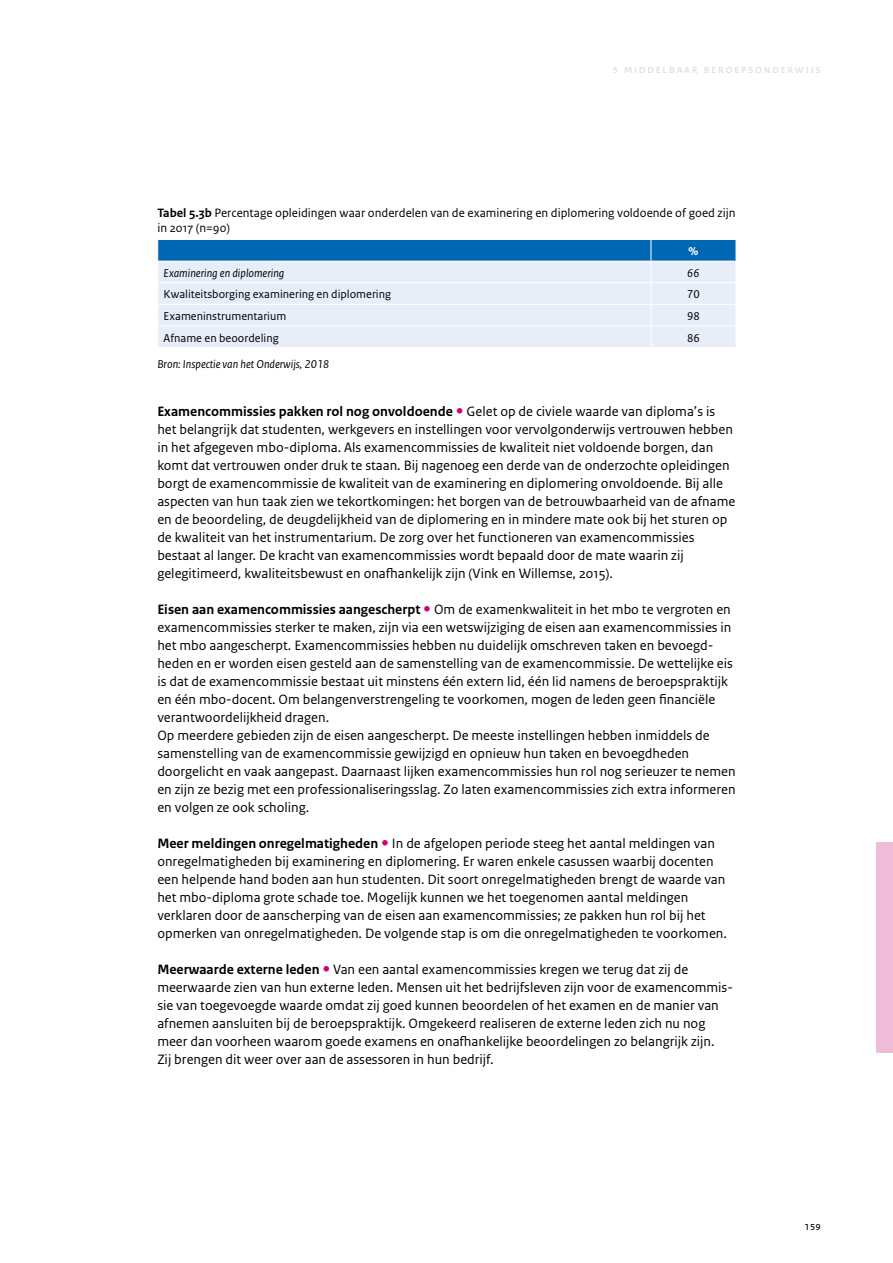
<style>
.page{position:relative;width:893px;height:1263px;background:#fff}
.page>*{position:absolute;margin:0;border:0;box-sizing:border-box;transform-origin:0 0}
._10_RO_Broodtekst__B{font:14.25px/18px "Rijksoverheid Sans Text";color:#000}
._10_RO_Broodtekst{font:14.25px/18px "Rijksoverheid Sans Text";color:#000}
._05_RO_Tabel_figuur{font:12.75px/15.3px "Rijksoverheid Sans Text";color:#000}
.Tabel_Broodtekst_lin{font:12px "Rijksoverheid Sans Text";color:#000}
.Bronvermelding{font:italic 12px "Rijksoverheid Sans Text";color:#000}
.t1{font:12px "Rijksoverheid Sans Text";letter-spacing:.15em;color:#d9dada}
.Tabel_Broodtekst_lin-2{font:italic 12px "Rijksoverheid Sans Text";color:#000}
.Tabel_Broodtekst{font:12px "Rijksoverheid Sans Text";color:#000}
.Tabel_Broodtekst-2{font:italic 12px "Rijksoverheid Sans Text";color:#000}
.Tabel_Kop{font:700 12px "Rijksoverheid Sans Text";color:#fff}
.s1{font-weight:700}
</style>
<div class="page">
<div style="left:876px;top:842px;width:17px;height:210px;background:#eebbd8"></div>
<svg style="left:157px;top:239px;width:579px;height:108px;background:#bdd5eb"></svg>
<p class="t1" style="left:613px;top:63px;width:209px">5 middelbaar beroepsonderwijs</p>
<p class="_05_RO_Tabel_figuur" style="left:157px;top:205px;width:580px"><span class="s1">Tabel 5.3b</span> Percentage opleidingen waar onderdelen van de examinering en diplomering voldoende of goed zijn in 2017 (n=90)</p>
<p class="Tabel_Kop" style="left:689px;top:244px;width:11px">%</p>
<p class="Tabel_Broodtekst_lin-2" style="left:164px;top:266px;width:122px">Examinering en diplomering</p>
<p class="Tabel_Broodtekst-2" style="left:687px;top:266px;width:14px">66</p>
<p class="Tabel_Broodtekst_lin" style="left:164px;top:288px;width:229px">Kwaliteitsborging examinering en diplomering</p>
<p class="Tabel_Broodtekst" style="left:687px;top:288px;width:14px">70</p>
<p class="Tabel_Broodtekst_lin" style="left:164px;top:309px;width:124px">Exameninstrumentarium</p>
<p class="Tabel_Broodtekst" style="left:687px;top:309px;width:14px">98</p>
<p class="Tabel_Broodtekst_lin" style="left:164px;top:331px;width:116px">Afname en beoordeling</p>
<p class="Tabel_Broodtekst" style="left:687px;top:331px;width:14px">86</p>
<p class="Bronvermelding" style="left:157px;top:357px;width:174px">Bron: Inspectie van het Onderwijs, 2018</p>
<p class="_10_RO_Broodtekst__B" style="left:157px;top:402px;width:579px"><span class="s1">Examencommissies pakken rol nog onvoldoende</span> Gelet op de civiele waarde van diploma’s is het belangrijk dat studenten, werkgevers en instellingen voor vervolgonderwijs vertrouwen hebben in het afgegeven mbo-diploma. Als examencommissies de kwaliteit niet voldoende borgen, dan komt dat vertrouwen onder druk te staan. Bij nagenoeg een derde van de onderzochte opleidingen borgt de examencommissie de kwaliteit van de examinering en diplomering onvoldoende. Bij alle aspecten van hun taak zien we tekortkomingen: het borgen van de betrouwbaarheid van de afname en de beoordeling, de deugdelijkheid van de diplomering en in mindere mate ook bij het sturen op de kwaliteit van het instrumentarium. De zorg over het functioneren van examencommissies bestaat al langer. De kracht van examencommissies wordt bepaald door de mate waarin zij gelegitimeerd, kwaliteitsbewust en onafhankelijk zijn (Vink en Willemse, 2015).</p>
<p class="_10_RO_Broodtekst__B" style="left:157px;top:600px;width:577px"><span class="s1">Eisen aan examencommissies aangescherpt</span> Om de examenkwaliteit in het mbo te vergroten en examencommissies sterker te maken, zijn via een wetswijziging de eisen aan examencommissies in het mbo aangescherpt. Examencommissies hebben nu duidelijk omschreven taken en bevoegd&shy;heden en er worden eisen gesteld aan de samenstelling van de examencommissie. De wettelijke eis is dat de examencommissie bestaat uit minstens één extern lid, één lid namens de beroepspraktijk en één mbo-docent. Om belangenverstrengeling te voorkomen, mogen de leden geen financiële verantwoordelijkheid dragen.</p>
<p class="_10_RO_Broodtekst" style="left:157px;top:726px;width:580px">Op meerdere gebieden zijn de eisen aangescherpt. De meeste instellingen hebben inmiddels de samenstelling van de examencommissie gewijzigd en opnieuw hun taken en bevoegdheden doorgelicht en vaak aangepast. Daarnaast lijken examencommissies hun rol nog serieuzer te nemen en zijn ze bezig met een professionaliseringsslag. Zo laten examencommissies zich extra informeren en volgen ze ook scholing.</p>
<p class="_10_RO_Broodtekst__B" style="left:157px;top:834px;width:571px"><span class="s1">Meer meldingen onregelmatigheden</span> In de afgelopen periode steeg het aantal meldingen van onregelmatigheden bij examinering en diplomering. Er waren enkele casussen waarbij docenten een helpende hand boden aan hun studenten. Dit soort onregelmatigheden brengt de waarde van het mbo-diploma grote schade toe. Mogelijk kunnen we het toegenomen aantal meldingen verklaren door de aanscherping van de eisen aan examencommissies; ze pakken hun rol bij het opmerken van onregelmatigheden. De volgende stap is om die onregelmatigheden te voorkomen.</p>
<p class="_10_RO_Broodtekst__B" style="left:157px;top:960px;width:577px"><span class="s1">Meerwaarde externe leden</span> Van een aantal examencommissies kregen we terug dat zij de meerwaarde zien van hun externe leden. Mensen uit het bedrijfsleven zijn voor de examencommis&shy;sie van toegevoegde waarde omdat zij goed kunnen beoordelen of het examen en de manier van afnemen aansluiten bij de beroepspraktijk. Omgekeerd realiseren de externe leden zich nu nog meer dan voorheen waarom goede examens en onafhankelijke beoordelingen zo belangrijk zijn.<br>Zij brengen dit weer over aan de assessoren in hun bedrijf.</p>
<p class="Tabel_Broodtekst_lin" style="left:805px;top:1219px;width:18px">159</p>
</div>
